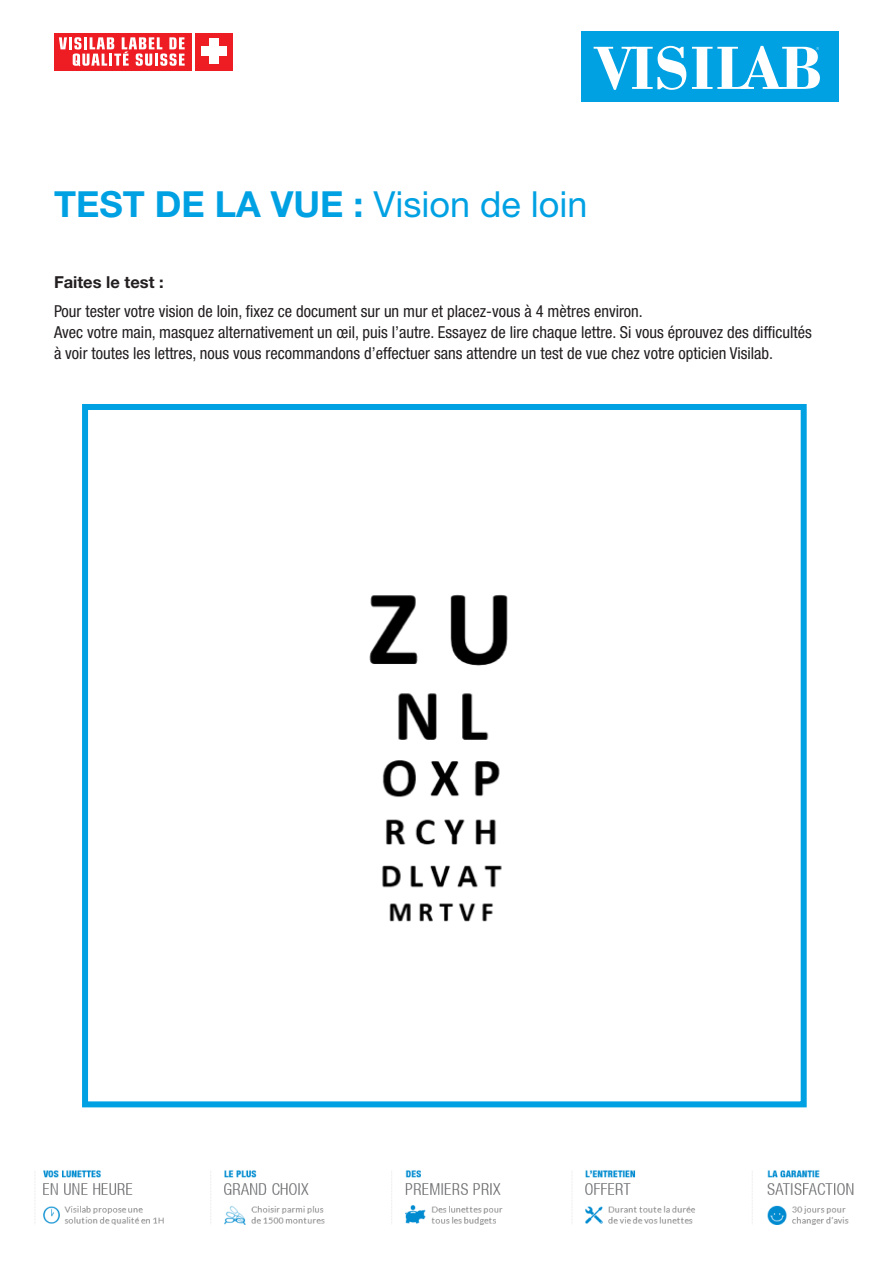
<style>
.page{position:relative;width:893px;height:1263px;background:#fff}
.page>*{position:absolute;margin:0;border:0;box-sizing:border-box;transform-origin:0 0}
.t1{font:700 36px "Helvetica Neue LT Std";color:#00a1e3}
.t2{font:condensed 16.5px "Helvetica Neue LT Std";color:#231f20}
.t3{font:700 16.5px "Helvetica Neue LT Std";color:#231f20}
.s1{font-weight:400}
</style>
<div class="page">
<div style="left:195px;top:33px;width:38px;height:37px;background:#ee1d23"></div>
<div style="left:54px;top:33px;width:137px;height:37px;background:#ee1d23"></div>
<div style="left:209px;top:38px;width:10px;height:26px;background:#fff"></div>
<div style="left:201px;top:47px;width:26px;height:9px;background:#fff"></div>
<svg style="left:59px;top:37px;width:126px;height:29px"></svg>
<div style="left:581px;top:32px;width:258px;height:70px;background:#00a1e3"></div>
<svg style="left:594px;top:46px;width:92px;height:44px"></svg>
<svg style="left:692px;top:46px;width:128px;height:43px"></svg>
<img style="left:34px;top:1170px;width:820px;height:55px">
<div style="left:82px;top:404px;width:725px;height:703px;border:6px solid #00a1e3"></div>
<img style="left:369px;top:594px;width:139px;height:328px">
<p class="t1" style="left:54px;top:182px;width:535px">TEST DE LA VUE : <span class="s1">Vision de loin</span></p>
<p class="t3" style="left:54px;top:272px;width:111px">Faites le test :</p>
<p class="t2" style="left:54px;top:302px;width:590px">Pour tester votre vision de loin, fixez ce document sur un mur et placez-vous à 4 mètres environ.</p>
<p class="t2" style="left:54px;top:323px;width:759px">Avec votre main, masquez alternativement un œil, puis l’autre. Essayez de lire chaque lettre. Si vous éprouvez des difficultés</p>
<p class="t2" style="left:54px;top:344px;width:721px">à voir toutes les lettres, nous vous recommandons d’effectuer sans attendre un test de vue chez votre opticien Visilab.</p>
</div>
